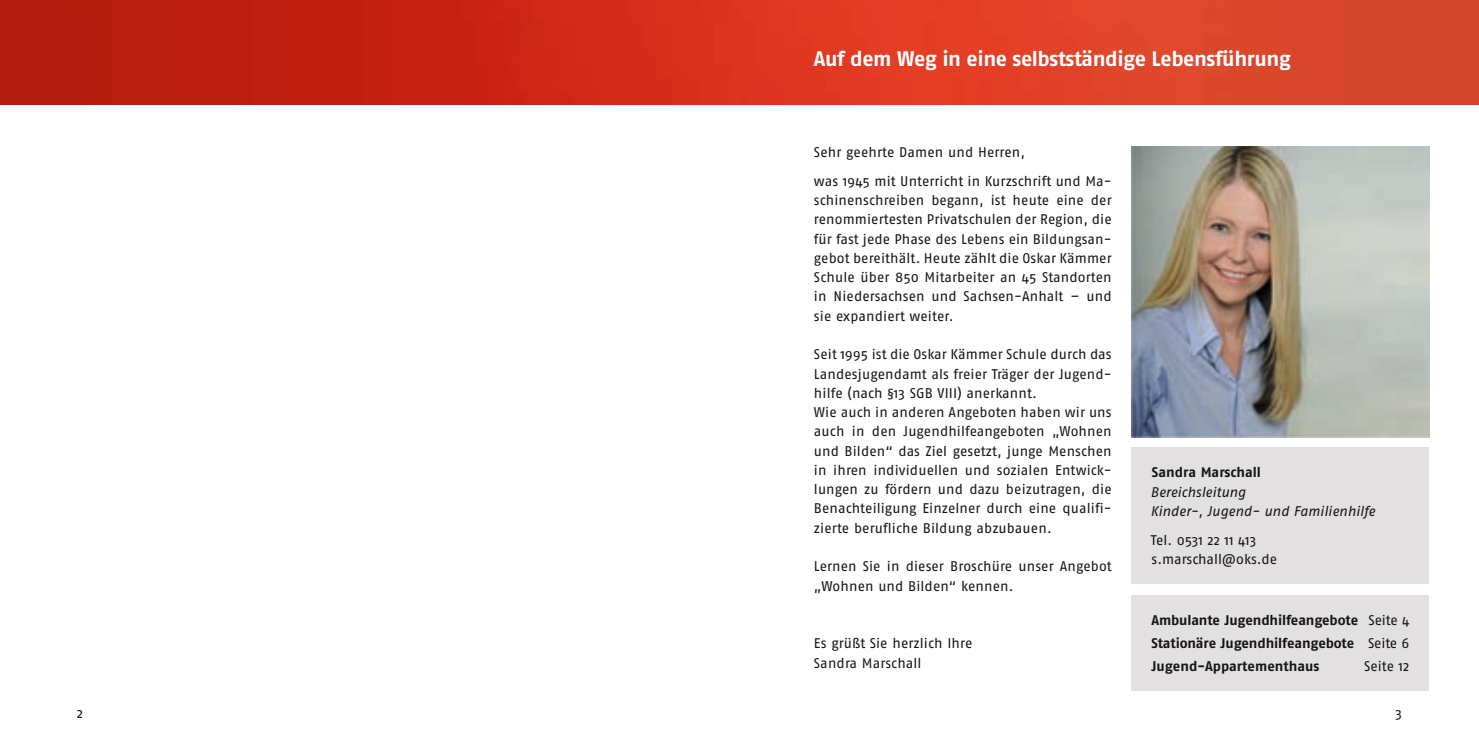
<style>
.page{position:relative;width:1479px;height:745px;background:#fff}
.page>*{position:absolute;margin:0;border:0;box-sizing:border-box;transform-origin:0 0}
.t1{font:700 21px "Fago No";letter-spacing:-.02em;color:#fff}
.t2{font:14px/19.2px "Fago No";letter-spacing:.005em;color:#131413}
.t3{font:700 14px/22.8px "Fago No";color:#131413;text-align:justify}
.t4{font:italic 14px/19.2px "Fago No";letter-spacing:-.005em;color:#131413}
.s1{font-weight:400}
</style>
<div class="page">
<img style="left:0;top:0;width:1478px;height:104px">
<img style="left:1131px;top:146px;width:298px;height:291px">
<div style="left:1131px;top:594px;width:298px;height:96px;background:#e2e0e0"></div>
<div style="left:1131px;top:447px;width:298px;height:137px;background:#e2e0e0"></div>
<h1 class="t1" style="left:814px;top:46px;width:478px">Auf dem Weg in eine selbstständige Lebensführung</h1>
<p class="t2" style="left:814px;top:137px;width:299px;line-height:29.2px">Sehr geehrte Damen und Herren,<br>was 1945 mit Unterricht in Kurzschrift und Ma-</p>
<p class="t2" style="left:814px;top:190px;width:299px;text-align:justify">schinenschreiben begann, ist heute eine der renommiertesten Privatschulen der Region, die für fast jede Phase des Lebens ein Bildungsan&shy;gebot bereithält. Heute zählt die Oskar Kämmer Schule über 850 Mitarbeiter an 45 Standorten in Niedersachsen und Sachsen-Anhalt – und sie expandiert weiter.</p>
<p class="t2" style="left:814px;top:344px;width:299px">Seit 1995 ist die Oskar Kämmer Schule durch das Landesjugendamt als freier Träger der Jugend&shy;hilfe (nach §13 SGB VIII) anerkannt.<br>Wie auch in anderen Angeboten haben wir uns auch in den Jugendhilfeangeboten „Wohnen und Bilden“ das Ziel gesetzt, junge Menschen in ihren individuellen und sozialen Entwick&shy;lungen zu fördern und dazu beizutragen, die Benachteiligung Einzelner durch eine qualifi&shy;zierte berufliche Bildung abzubauen.</p>
<p class="t2" style="left:814px;top:556px;width:299px">Lernen Sie in dieser Broschüre unser Angebot „Wohnen und Bilden“ kennen.</p>
<p class="t2" style="left:814px;top:633px;width:160px">Es grüßt Sie herzlich Ihre<br>Sandra Marschall</p>
<p class="t3" style="left:1151px;top:460px;width:111px">Sandra Marschall</p>
<p class="t4" style="left:1150px;top:481px;width:226px">Bereichsleitung<br>Kinder-, Jugend- und Familienhilfe</p>
<p class="t2" style="left:1150px;top:530px;width:128px">Tel. 0531 22 11 413 s.marschall@oks.de</p>
<p class="t3" style="left:1151px;top:608px;width:259px">Ambulante Jugendhilfeangebote <span class="s1">Seite 4<br></span>Stationäre Jugendhilfeangebote <span class="s1">Seite 6<br></span>Jugend-Appartementhaus</p>
<p class="t2" style="left:1364px;top:655px;width:47px">Seite 12</p>
<p class="t2" style="left:77px;top:702px;width:8px">2</p>
<p class="t2" style="left:1395px;top:702px;width:8px">3</p>
</div>
